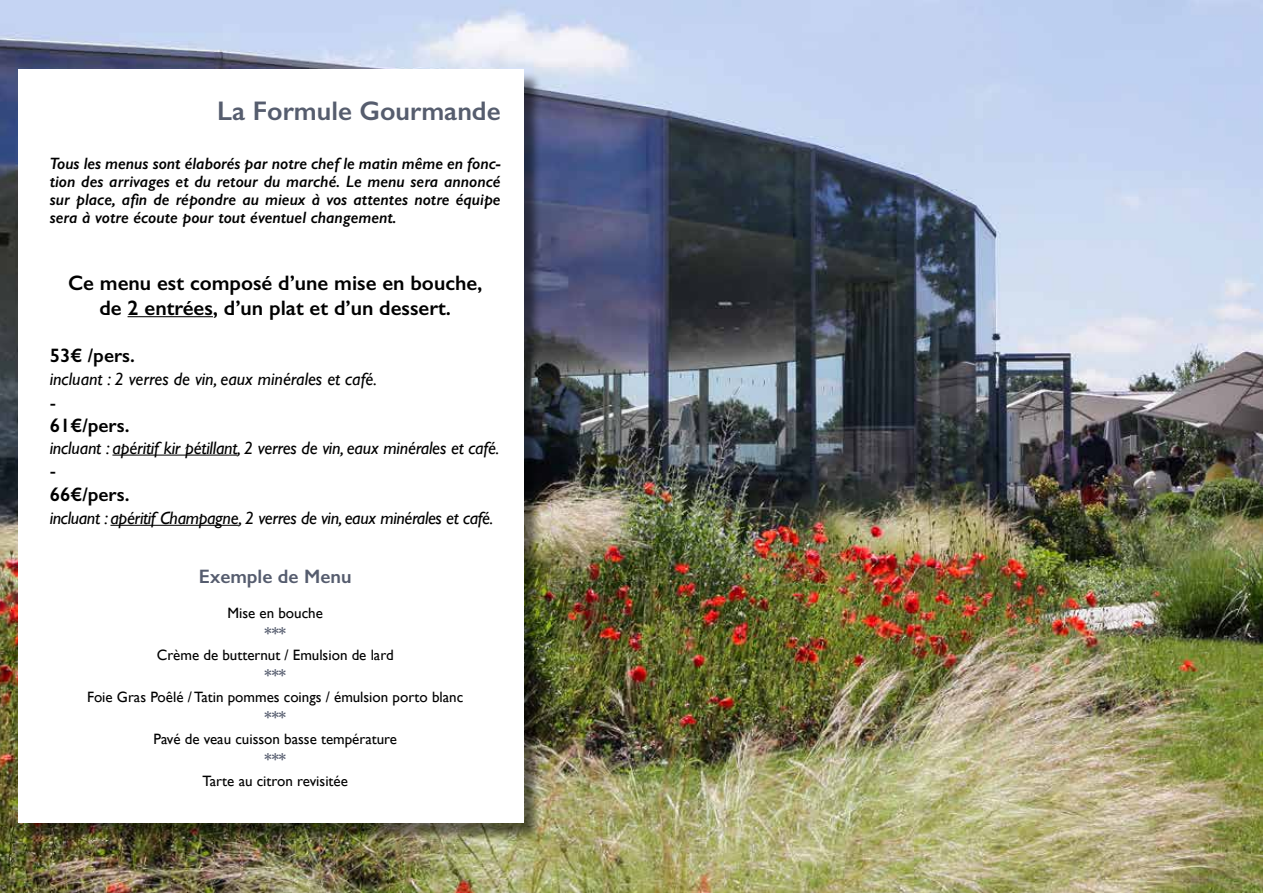
<style>
.page{position:relative;width:1263px;height:893px;background:#fff}
.page>*{position:absolute;margin:0;border:0;box-sizing:border-box;transform-origin:0 0}
.t1{font:600 27px "Gill Sans";color:#565d6e}
.t2{font:600 21px/25.2px "Gill Sans";color:#000;text-align:center}
.t3{font:600 19.5px "Gill Sans";color:#000}
.t4{font:600 19.5px "Gill Sans";color:#555c6e}
.t5{font:19.5px "Gill Sans";color:#000}
.t6{font:italic 18px "Gill Sans";letter-spacing:-.01em;color:#000}
.t7{font:italic 600 16.5px/18px "Gill Sans";color:#000;text-align:justify}
.t8{font:600 16.5px "Gill Sans";color:#555c6e}
.t9{font:15px "Gill Sans";color:#000}
</style>
<div class="page">
<img style="left:0;top:0;width:1263px;height:893px">
<div style="left:20px;top:72px;width:522px;height:770px;background:#000;opacity:.5"></div>
<div style="left:18px;top:70px;width:505px;height:753px;background:#fff"></div>
<hr style="left:128px;top:316px;width:85px;height:1px;background:#000">
<hr style="left:112px;top:455px;width:125px;height:1px;background:#000">
<hr style="left:110px;top:525px;width:129px;height:1px;background:#000">
<h1 class="t1" style="left:217px;top:94px;width:285px">La Formule Gourmande</h1>
<p class="t7" style="left:50px;top:155px;width:452px">Tous les menus sont élaborés par notre chef le matin même en fonc&shy;tion des arrivages et du retour du marché. Le menu sera annoncé sur place, afin de répondre au mieux à vos attentes notre équipe sera à votre écoute pour tout éventuel changement.</p>
<p class="t2" style="left:68px;top:270px;width:416px">Ce menu est composé d’une mise en bouche, de 2 entrées, d’un plat et d’un dessert.</p>
<p class="t3" style="left:50px;top:344px;width:87px">53€ /pers.</p>
<p class="t6" style="left:50px;top:369px;width:329px">incluant : 2 verres de vin, eaux minérales et café.</p>
<p class="t5" style="left:50px;top:391px;width:8px">-</p>
<p class="t3" style="left:50px;top:414px;width:81px">61€/pers.</p>
<p class="t6" style="left:50px;top:437px;width:451px">incluant : apéritif kir pétillant, 2 verres de vin, eaux minérales et café.</p>
<p class="t5" style="left:50px;top:459px;width:8px">-</p>
<p class="t3" style="left:50px;top:482px;width:81px">66€/pers.</p>
<p class="t6" style="left:50px;top:508px;width:445px">incluant : apéritif Champagne, 2 verres de vin, eaux minérales et café.</p>
<p class="t4" style="left:199px;top:565px;width:154px">Exemple de Menu</p>
<p class="t9" style="left:227px;top:604px;width:97px">Mise en bouche</p>
<p class="t8" style="left:264px;top:623px;width:23px">***</p>
<p class="t9" style="left:157px;top:646px;width:238px">Crème de butternut / Emulsion de lard</p>
<p class="t8" style="left:264px;top:665px;width:23px">***</p>
<p class="t9" style="left:87px;top:688px;width:378px">Foie Gras Poêlé / Tatin pommes coings / émulsion porto blanc</p>
<p class="t8" style="left:264px;top:707px;width:23px">***</p>
<p class="t9" style="left:153px;top:730px;width:245px">Pavé de veau cuisson basse température</p>
<p class="t8" style="left:264px;top:749px;width:23px">***</p>
<p class="t9" style="left:202px;top:772px;width:147px">Tarte au citron revisitée</p>
</div>
